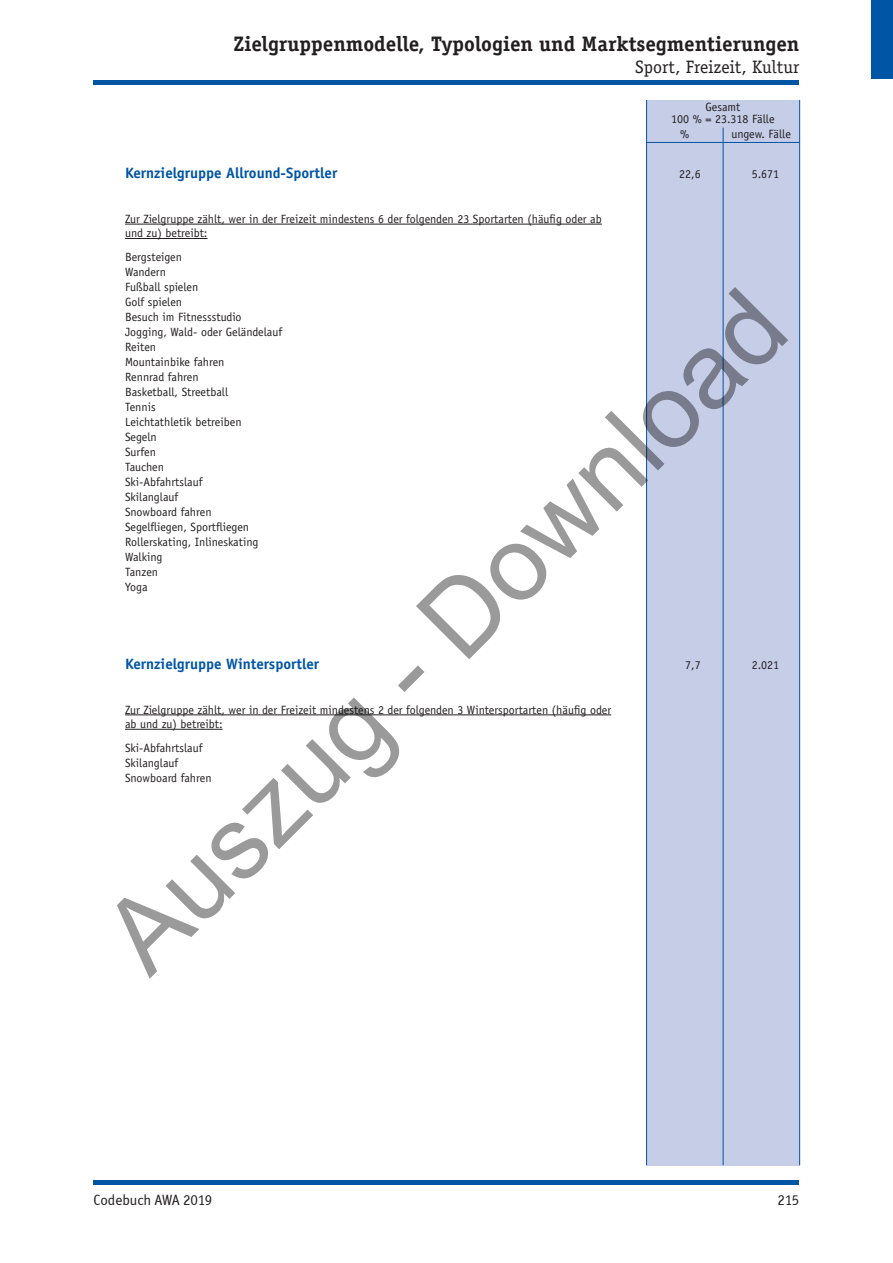
<style>
.page{position:relative;width:893px;height:1263px;background:#fff}
.page>*{position:absolute;margin:0;border:0;box-sizing:border-box;transform-origin:0 0}
.t1{font:105px "Arial";color:rgb(0 0 0/.4)}
.t2{font:700 21px "Officina Serif";color:#231f20}
.t3{font:18px "Officina Serif";color:#231f20}
.t4{font:700 15px "Officina Sans";color:#0155a5}
.t5{font:15px "Officina Sans ITCTT Book";color:#231f20}
.t6{font:12px/15px "Officina Sans";color:#231f20}
</style>
<div class="page">
<hr style="left:94px;top:81px;width:705px;height:4px;background:#0155a5">
<hr style="left:94px;top:1180px;width:705px;height:4px;background:#0155a5">
<div style="left:872px;top:0;width:21px;height:79px;background:#0155a5"></div>
<div style="left:646px;top:100px;width:153px;height:1065px;background:#c6cde7"></div>
<hr style="left:723px;top:128px;width:1px;height:1037px;background:#0155a5">
<hr style="left:799px;top:100px;width:1px;height:1065px;background:#0155a5">
<hr style="left:646px;top:100px;width:1px;height:1065px;background:#0155a5">
<hr style="left:647px;top:142px;width:153px;height:1px;background:#0155a5">
<hr style="left:125px;top:224px;width:477px;height:1px;background:#231f20">
<hr style="left:125px;top:238px;width:83px;height:1px;background:#231f20">
<hr style="left:125px;top:714px;width:486px;height:1px;background:#231f20">
<hr style="left:125px;top:729px;width:98px;height:1px;background:#231f20">
<h2 class="t2" style="left:233px;top:30px;width:567px">Zielgruppenmodelle, Typologien und Marktsegmentierungen</h2>
<h3 class="t3" style="left:635px;top:56px;width:166px">Sport, Freizeit, Kultur</h3>
<p class="t6" style="left:671px;top:101px;width:105px;line-height:12px;text-align:center">Gesamt<br>100 % = 23.318 Fälle</p>
<p class="t6" style="left:680px;top:127px;width:11px">%</p>
<p class="t6" style="left:731px;top:127px;width:61px">ungew. Fälle</p>
<p class="t4" style="left:125px;top:163px;width:214px">Kernzielgruppe Allround-Sportler</p>
<p class="t6" style="left:679px;top:166px;width:23px">22,6</p>
<p class="t6" style="left:752px;top:166px;width:29px">5.671</p>
<p class="t6" style="left:125px;top:212px;width:478px;line-height:14.4px">Zur Zielgruppe zählt, wer in der Freizeit mindestens 6 der folgenden 23 Sportarten (häufig oder ab und zu) betreibt:</p>
<p class="t6" style="left:125px;top:249px;width:159px">Bergsteigen<br>Wandern<br>Fußball spielen<br>Golf spielen<br>Besuch im Fitnessstudio<br>Jogging, Wald- oder Geländelauf<br>Reiten<br>Mountainbike fahren<br>Rennrad fahren<br>Basketball, Streetball<br>Tennis<br>Leichtathletik betreiben<br>Segeln<br>Surfen<br>Tauchen<br>Ski-Abfahrtslauf<br>Skilanglauf<br>Snowboard fahren<br>Segelfliegen, Sportfliegen<br>Rollerskating, Inlineskating<br>Walking<br>Tanzen<br>Yoga</p>
<h1 class="t1" style="left:75px;top:904px;width:912px;rotate:-45deg">Auszug - Download</h1>
<p class="t4" style="left:125px;top:654px;width:196px">Kernzielgruppe Wintersportler</p>
<p class="t6" style="left:685px;top:657px;width:17px">7,7</p>
<p class="t6" style="left:752px;top:657px;width:29px">2.021</p>
<p class="t6" style="left:125px;top:702px;width:488px;line-height:14.4px">Zur Zielgruppe zählt, wer in der Freizeit mindestens 2 der folgenden 3 Wintersportarten (häufig oder ab und zu) betreibt:</p>
<p class="t6" style="left:125px;top:740px;width:88px">Ski-Abfahrtslauf<br>Skilanglauf<br>Snowboard fahren</p>
<p class="t5" style="left:94px;top:1192px;width:120px">Codebuch AWA 2019</p>
<p class="t5" style="left:777px;top:1192px;width:23px">215</p>
</div>
